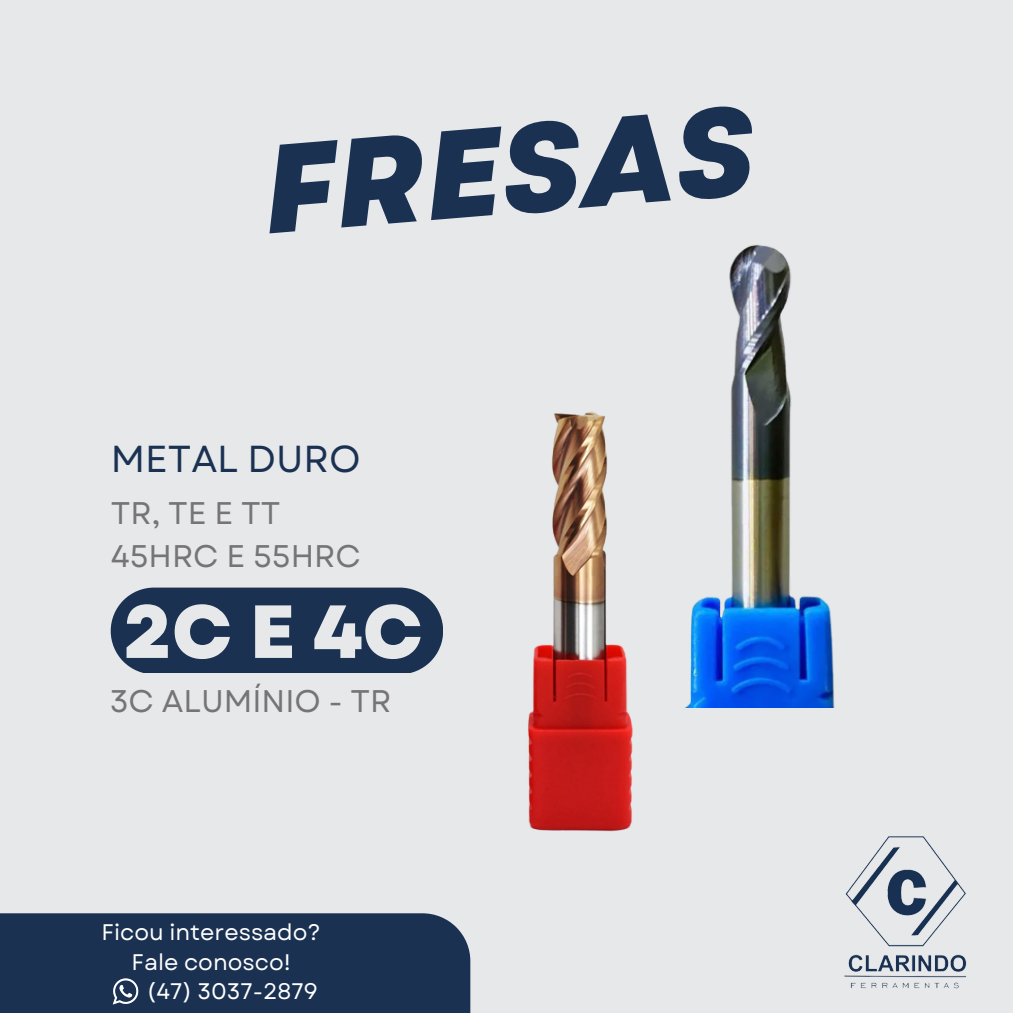
<style>
.page{position:relative;width:1013px;height:1013px;background:#fff}
.page>*{position:absolute;margin:0;border:0;box-sizing:border-box;transform-origin:0 0}
.t1{font:italic 800 125px "Garet";color:#1a3152}
.t2{font:800 75px "Garet";color:#e6e8ea}
.t3{font:37.5px "Garet";color:#1a3152}
.t4{font:31.25px/43.1px "Garet";color:#767474}
.t5{font:22.5px/31px "Garet";color:#fff;text-align:center}
</style>
<div class="page">
<div style="left:0;top:0;width:1012px;height:1012px;background:#e6e8ea"></div>
<div style="left:111px;top:587px;width:245px;height:86px;background:#1a3152"></div>
<img style="left:844px;top:836px;width:123px;height:153px">
<img style="left:356px;top:587px;width:277px;height:245px">
<img style="left:508px;top:244px;width:327px;height:464px">
<div style="left:0;top:913px;width:470px;height:99px;background:#1a3152"></div>
<img style="left:112px;top:978px;width:27px;height:27px">
<h1 class="t1" style="left:255px;top:101px;width:494px;rotate:-5deg">FRESAS</h1>
<h3 class="t3" style="left:111px;top:432px;width:251px">METAL DURO</h3>
<h3 class="t4" style="left:111px;top:492px;width:252px">TR, TE E TT<br>45HRC E 55HRC</h3>
<h2 class="t2" style="left:124px;top:577px;width:301px">2C E 4C</h2>
<h3 class="t4" style="left:110px;top:679px;width:283px">3C ALUMÍNIO - TR</h3>
<p class="t5" style="left:101px;top:916px;width:221px">Ficou interessado?<br>Fale conosco!</p>
<p class="t5" style="left:147px;top:975px;width:172px">(47) 3037-2879</p>
</div>
